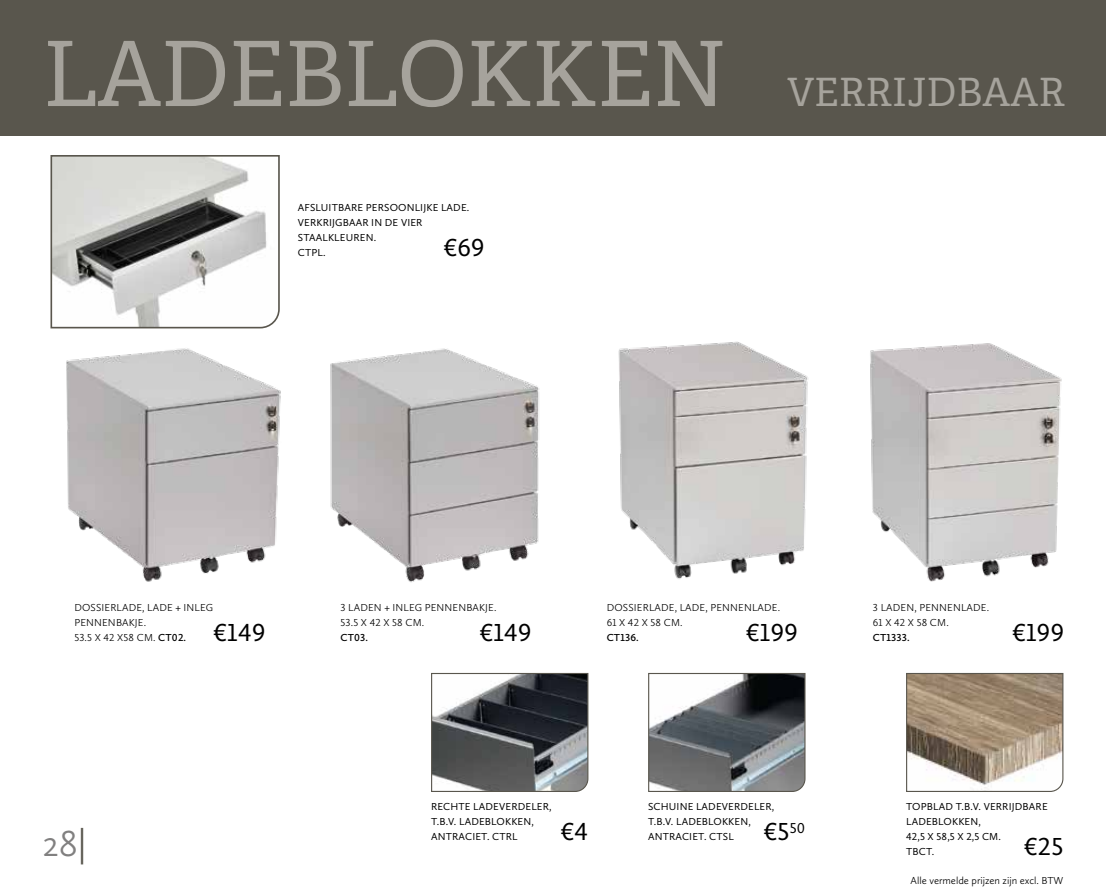
<style>
.page{position:relative;width:1106px;height:893px;background:#fff}
.page>*{position:absolute;margin:0;border:0;box-sizing:border-box;transform-origin:0 0}
.t1{font:90px "Adelle PE";letter-spacing:-.01em;color:#a6a39c}
.t2{font:39px "Adelle PE";color:#a6a39c}
.t3{font:300 37.5px "Calluna Sans";color:#818080}
.t4{font:25.5px "Calluna Sans";letter-spacing:.015em;color:#000}
.t5{font:10.5px/15px "Calluna Sans";letter-spacing:.015em;color:#000}
.t6{font:300 10.5px/15px "Calluna Sans";letter-spacing:.015em;color:#000}
.t7{font:600 10.5px "Calluna Sans";letter-spacing:.015em;color:#000}
.s1{font-weight:600}
.s2{color:#59564d}
</style>
<div class="page">
<div style="left:0;top:0;width:1106px;height:136px;background:#59564d"></div>
<img style="left:870px;top:343px;width:192px;height:239px">
<img style="left:618px;top:341px;width:190px;height:238px">
<img style="left:66px;top:348px;width:215px;height:234px">
<img style="left:330px;top:348px;width:210px;height:235px">
<svg style="left:431px;top:672px;width:158px;height:120px"></svg>
<svg style="left:648px;top:672px;width:158px;height:120px"></svg>
<svg style="left:906px;top:672px;width:158px;height:120px"></svg>
<svg style="left:50px;top:155px;width:230px;height:174px"></svg>
<h1 class="t1" style="left:43px;top:8px;width:686px">LADEBLOKKEN</h1>
<p class="t5" style="left:298px;top:200px;width:173px">AFSLUITBARE PERSOONLIJKE LADE.<br>VERKRIJGBAAR IN DE VIER<br>STAALKLEUREN.<br>CTPL.</p>
<h3 class="t4" style="left:444px;top:232px;width:42px">€69</h3>
<h2 class="t2" style="left:787px;top:63px;width:279px">VERRIJDBAAR</h2>
<p class="t6" style="left:74px;top:600px;width:140px">DOSSIERLADE, LADE + INLEG<br>PENNENBAKJE.<br>53.5 X 42 X58 CM. <span class="s1">CT02.</span></p>
<h3 class="t4" style="left:214px;top:617px;width:53px">€149</h3>
<h3 class="t3" style="left:43px;top:821px;width:46px">28<span class="s2">|</span></h3>
<p class="t6" style="left:340px;top:600px;width:157px">3 LADEN + INLEG PENNENBAKJE.<br>53.5 X 42 X 58 CM.</p>
<p class="t7" style="left:340px;top:631px;width:29px">CT03.</p>
<h3 class="t4" style="left:480px;top:617px;width:53px">€149</h3>
<p class="t6" style="left:606px;top:600px;width:175px">DOSSIERLADE, LADE, PENNENLADE.<br>61 X 42 X 58 CM.</p>
<p class="t7" style="left:606px;top:631px;width:33px">CT136.</p>
<h3 class="t4" style="left:746px;top:617px;width:53px">€199</h3>
<p class="t5" style="left:431px;top:799px;width:122px">RECHTE LADEVERDELER,<br>T.B.V. LADEBLOKKEN,<br>ANTRACIET. CTRL</p>
<h3 class="t4" style="left:561px;top:816px;width:29px">€4</h3>
<p class="t5" style="left:648px;top:799px;width:128px">SCHUINE LADEVERDELER,<br>T.B.V. LADEBLOKKEN,<br>ANTRACIET. CTSL</p>
<h3 class="t4" style="left:764px;top:816px;width:43px">€5<sup>50</sup></h3>
<p class="t6" style="left:873px;top:600px;width:118px">3 LADEN, PENNENLADE.<br>61 X 42 X 58 CM.</p>
<p class="t7" style="left:873px;top:631px;width:38px">CT1333.</p>
<h3 class="t4" style="left:1012px;top:617px;width:53px">€199</h3>
<p class="t5" style="left:906px;top:799px;width:143px">TOPBLAD T.B.V. VERRIJDBARE<br>LADEBLOKKEN,<br>42,5 X 58,5 X 2,5 CM.<br>TBCT.</p>
<h3 class="t4" style="left:1024px;top:831px;width:40px">€25</h3>
<p class="t6" style="left:910px;top:873px;width:154px">Alle vermelde prijzen zijn excl. BTW</p>
</div>
